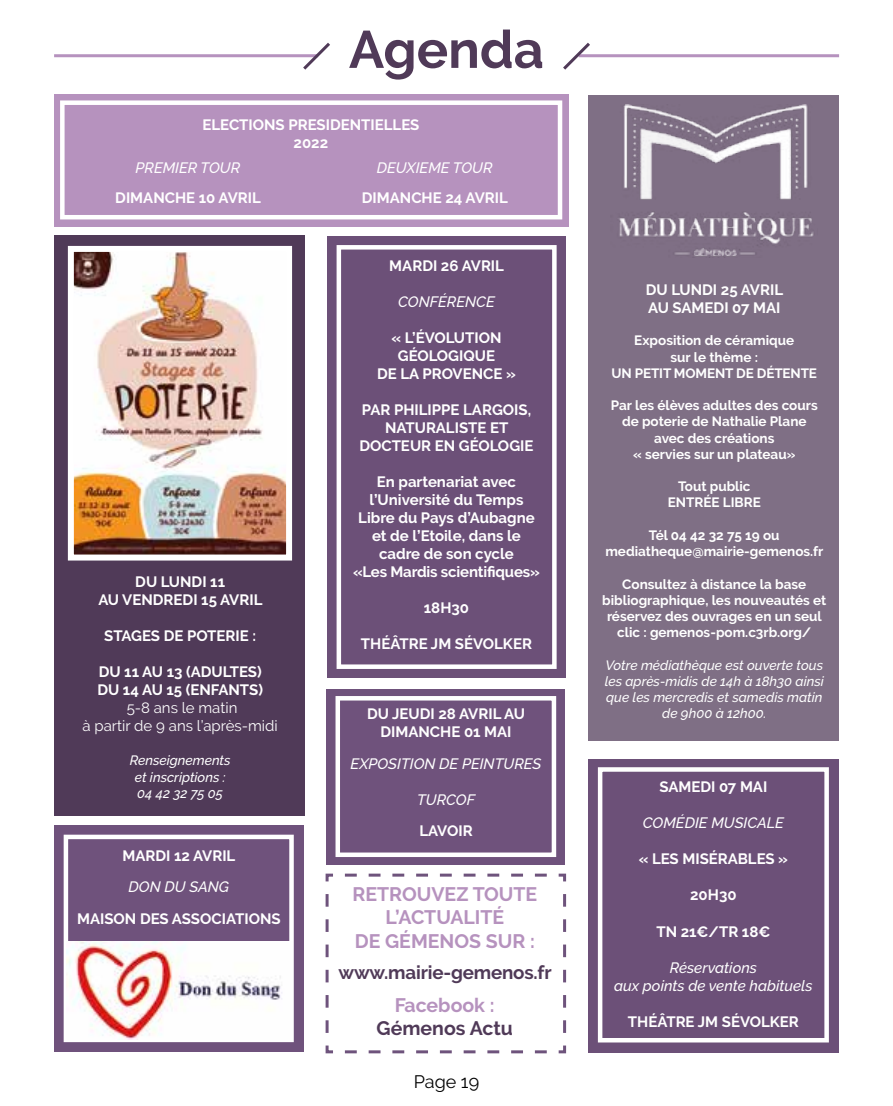
<style>
.page{position:relative;width:893px;height:1106px;background:#fff}
.page>*{position:absolute;margin:0;border:0;box-sizing:border-box;transform-origin:0 0}
.t1{font:700 52.5px "Raleway";color:#503a58}
.t2{font:700 19.5px/23.4px "Raleway";color:#b692be;text-align:center}
.t3{font:700 19.5px "Raleway";color:#503a58}
.t4{font:700 18.75px "Raleway";letter-spacing:-.01em;color:#503a58}
.t5{font:18px "Raleway";color:#000}
.t6{font:700 15px/18px "Raleway";color:#fff;text-align:center}
.t7{font:italic 500 15px/18px "Raleway";color:#fff;text-align:center}
.t8{font:15px/18px "Raleway";color:#fff;text-align:center}
.t9{font:700 13.5px/16.2px "Raleway";color:#fff;text-align:center}
.t10{font:italic 500 13.5px/16.2px "Raleway";color:#fff;text-align:center}
</style>
<div class="page">
<hr style="left:54px;top:54px;width:264px;height:3px;background:#b692be">
<svg style="left:300px;top:43px;width:30px;height:27px"></svg>
<hr style="left:579px;top:54px;width:260px;height:3px;background:#b692be">
<svg style="left:563px;top:42px;width:30px;height:28px"></svg>
<div style="left:55px;top:235px;width:250px;height:581px;background:#503a58"></div>
<svg style="left:325px;top:873px;width:242px;height:181px"></svg>
<div style="left:588px;top:95px;width:251px;height:645px;background:#7f6f85"></div>
<img style="left:619px;top:104px;width:195px;height:152px">
<div style="left:54px;top:825px;width:249px;height:226px;background:#6f527c"></div>
<div style="left:64px;top:834px;width:230px;height:208px;border:4px solid #fff"></div>
<div style="left:588px;top:759px;width:251px;height:293px;background:#6c5078"></div>
<div style="left:598px;top:767px;width:231px;height:275px;border:4px solid #fff"></div>
<div style="left:54px;top:94px;width:515px;height:133px;background:#b692be"></div>
<div style="left:60px;top:100px;width:502px;height:119px;border:4px solid #fff"></div>
<img style="left:67px;top:941px;width:226px;height:98px">
<img style="left:75px;top:253px;width:210px;height:300px">
<div style="left:68px;top:246px;width:224px;height:314px;border:6px solid #fff"></div>
<div style="left:327px;top:236px;width:239px;height:441px;background:#6c5078"></div>
<div style="left:337px;top:245px;width:220px;height:424px;border:4px solid #fff"></div>
<div style="left:326px;top:688px;width:239px;height:176px;background:#6f527c"></div>
<div style="left:335px;top:696px;width:221px;height:161px;border:4px solid #fff"></div>
<h1 class="t1" style="left:349px;top:19px;width:196px">Agenda</h1>
<p class="t6" style="left:203px;top:116px;width:218px">ELECTIONS PRESIDENTIELLES<br>2022</p>
<p class="t7" style="left:135px;top:158px;width:106px">PREMIER TOUR</p>
<p class="t6" style="left:115px;top:189px;width:147px">DIMANCHE 10 AVRIL</p>
<p class="t6" style="left:98px;top:573px;width:166px">DU LUNDI 11<br>AU VENDREDI 15 AVRIL</p>
<p class="t6" style="left:104px;top:627px;width:153px">STAGES DE POTERIE :</p>
<p class="t6" style="left:97px;top:663px;width:167px;text-align:left">DU 11 AU 13 (ADULTES)<br>DU 14 AU 15 (ENFANTS)</p>
<p class="t8" style="left:83px;top:699px;width:197px">5-8 ans le matin<br>à partir de 9 ans l’après-midi</p>
<p class="t10" style="left:130px;top:752px;width:102px">Renseignements et inscriptions :<br>04 42 32 75 05</p>
<p class="t6" style="left:122px;top:846px;width:114px">MARDI 12 AVRIL</p>
<p class="t7" style="left:129px;top:878px;width:102px">DON DU SANG</p>
<p class="t6" style="left:77px;top:909px;width:205px">MAISON DES ASSOCIATIONS</p>
<p class="t7" style="left:377px;top:158px;width:117px">DEUXIEME TOUR</p>
<p class="t6" style="left:362px;top:188px;width:148px">DIMANCHE 24 AVRIL</p>
<p class="t6" style="left:389px;top:257px;width:116px">MARDI 26 AVRIL</p>
<p class="t7" style="left:398px;top:292px;width:98px">CONFÉRENCE</p>
<p class="t6" style="left:377px;top:329px;width:140px">« L’ÉVOLUTION<br>GÉOLOGIQUE<br>DE LA PROVENCE »</p>
<p class="t6" style="left:359px;top:401px;width:176px">PAR PHILIPPE LARGOIS,<br>NATURALISTE ET<br>DOCTEUR EN GÉOLOGIE</p>
<p class="t6" style="left:353px;top:473px;width:188px">En partenariat avec l’Université du Temps<br>Libre du Pays d’Aubagne et de l’Etoile, dans le cadre de son cycle<br>«Les Mardis scientifiques»</p>
<p class="t6" style="left:424px;top:599px;width:47px">18H30</p>
<p class="t6" style="left:361px;top:635px;width:172px">THÉÂTRE JM SÉVOLKER</p>
<p class="t6" style="left:367px;top:705px;width:160px">DU JEUDI 28 AVRIL AU<br>DIMANCHE 01 MAI</p>
<p class="t7" style="left:351px;top:754px;width:192px">EXPOSITION DE PEINTURES</p>
<p class="t7" style="left:417px;top:790px;width:60px">TURCOF</p>
<p class="t6" style="left:419px;top:822px;width:55px">LAVOIR</p>
<h2 class="t2" style="left:352px;top:882px;width:186px">RETROUVEZ TOUTE<br>L’ACTUALITÉ<br>DE GÉMENOS SUR :</h2>
<p class="t4" style="left:338px;top:962px;width:215px">www.mairie-gemenos.fr</p>
<h2 class="t2" style="left:395px;top:993px;width:101px">Facebook :</h2>
<h2 class="t3" style="left:377px;top:1017px;width:138px">Gémenos Actu</h2>
<p class="t5" style="left:414px;top:1071px;width:67px">Page 19</p>
<p class="t6" style="left:646px;top:281px;width:139px;text-align:left">DU LUNDI 25 AVRIL<br>AU SAMEDI 07 MAI</p>
<p class="t9" style="left:611px;top:332px;width:207px">Exposition de céramique<br>sur le thème :<br>UN PETIT MOMENT DE DÉTENTE</p>
<p class="t9" style="left:611px;top:397px;width:208px">Par les élèves adultes des cours de poterie de Nathalie Plane avec des créations<br>« servies sur un plateau»</p>
<p class="t9" style="left:668px;top:478px;width:95px">Tout public<br>ENTRÉE LIBRE</p>
<p class="t9" style="left:605px;top:527px;width:220px">Tél 04 42 32 75 19 ou mediatheque@mairie-gemenos.fr</p>
<p class="t9" style="left:602px;top:575px;width:226px">Consultez à distance la base bibliographique, les nouveautés et réservez des ouvrages en un seul clic : gemenos-pom.c3rb.org/</p>
<p class="t10" style="left:605px;top:656px;width:221px">Votre médiathèque est ouverte tous les après-midis de 14h à 18h30 ainsi que les mercredis et samedis matin de 9h00 à 12h00.</p>
<p class="t6" style="left:659px;top:778px;width:109px">SAMEDI 07 MAI</p>
<p class="t7" style="left:643px;top:814px;width:142px">COMÉDIE MUSICALE</p>
<p class="t6" style="left:639px;top:850px;width:151px">« LES MISÉRABLES »</p>
<p class="t6" style="left:690px;top:886px;width:48px">20H30</p>
<p class="t6" style="left:656px;top:922px;width:115px">TN 21€/TR 18€</p>
<p class="t7" style="left:614px;top:958px;width:200px">Réservations<br>aux points de vente habituels</p>
<p class="t6" style="left:628px;top:1012px;width:172px">THÉÂTRE JM SÉVOLKER</p>
</div>
